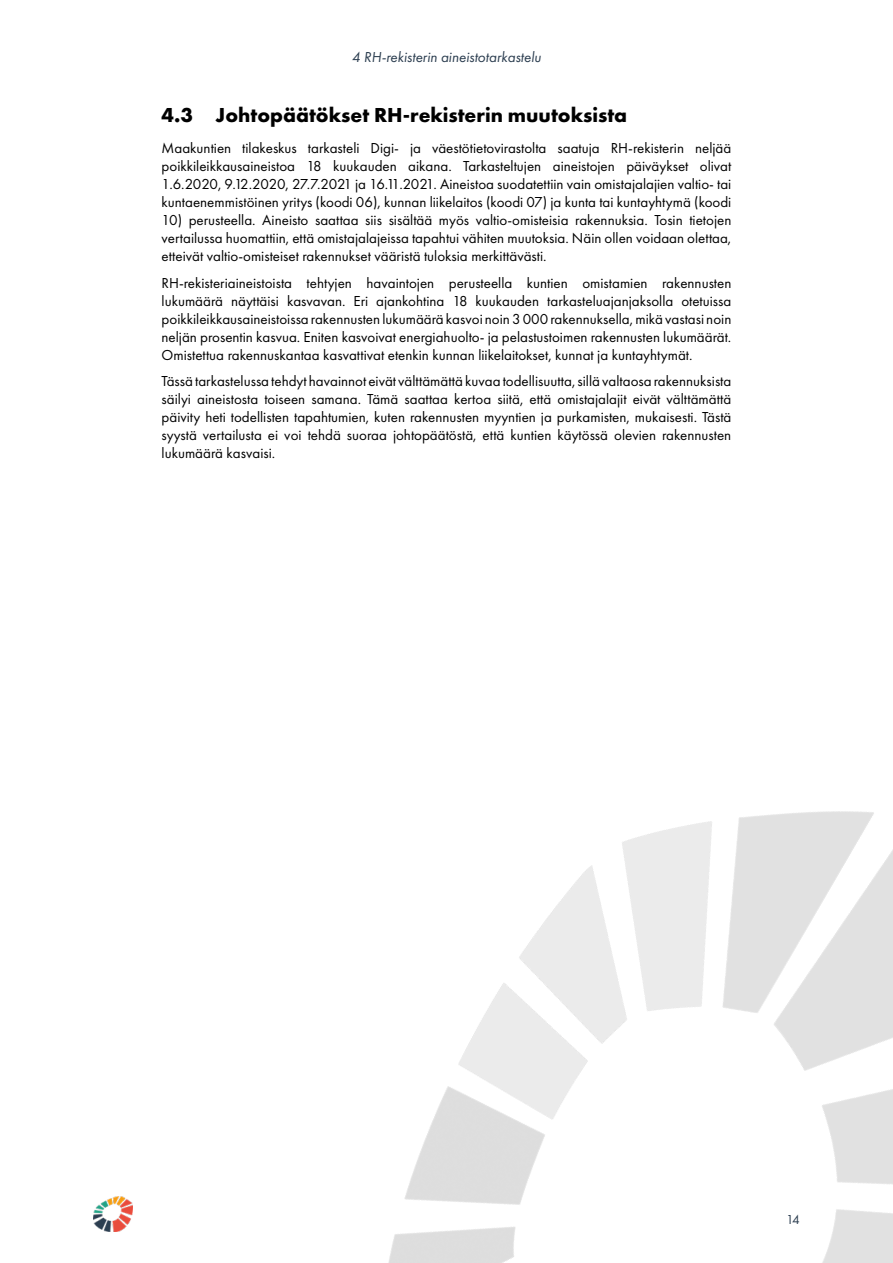
<style>
.page{position:relative;width:893px;height:1263px;background:#fff}
.page>*{position:absolute;margin:0;border:0;box-sizing:border-box;transform-origin:0 0}
.t1{font:700 21px "Futura PT";color:#000}
.t2{font:15px/18px "Futura PT";color:#000;text-align:justify}
.t3{font:italic 15px "Futura PT";color:#2c3e50}
.t4{font:13.5px "Futura PT";color:#2c3e50}
</style>
<div class="page">
<img style="left:388px;top:811px;width:505px;height:452px">
<img style="left:94px;top:1196px;width:39px;height:36px">
<p class="t3" style="left:352px;top:49px;width:191px">4 RH-rekisterin aineistotarkastelu</p>
<h1 class="t1" style="left:162px;top:102px;width:467px">4.3 Johtopäätökset RH-rekisterin muutoksista</h1>
<p class="t2" style="left:162px;top:139px;width:571px">Maakuntien tilakeskus tarkasteli Digi- ja väestötietovirastolta saatuja RH-rekisterin neljää poikkileikkausaineistoa 18 kuukauden aikana. Tarkasteltujen aineistojen päiväykset olivat 1.6.2020, 9.12.2020, 27.7.2021 ja 16.11.2021. Aineistoa suodatettiin vain omistajalajien valtio- tai kuntaenemmistöinen yritys (koodi 06), kunnan liikelaitos (koodi 07) ja kunta tai kuntayhtymä (koodi</p>
<p class="t2" style="left:162px;top:211px;width:571px">10) perusteella. Aineisto saattaa siis sisältää myös valtio-omisteisia rakennuksia. Tosin tietojen vertailussa huomattiin, että omistajalajeissa tapahtui vähiten muutoksia. Näin ollen voidaan olettaa, etteivät valtio-omisteiset rakennukset vääristä tuloksia merkittävästi.</p>
<p class="t2" style="left:162px;top:274px;width:571px">RH-rekisteriaineistoista tehtyjen havaintojen perusteella kuntien omistamien rakennusten lukumäärä näyttäisi kasvavan. Eri ajankohtina 18 kuukauden tarkasteluajanjaksolla otetuissa poikkileikkausaineistoissa rakennusten lukumäärä kasvoi noin 3 000 rakennuksella, mikä vastasi noin neljän prosentin kasvua. Eniten kasvoivat energiahuolto- ja pelastustoimen rakennusten lukumäärät.<br>Omistettua rakennuskantaa kasvattivat etenkin kunnan liikelaitokset, kunnat ja kuntayhtymät.</p>
<p class="t2" style="left:162px;top:372px;width:571px">Tässä tarkastelussa tehdyt havainnot eivät välttämättä kuvaa todellisuutta, sillä valtaosa rakennuksista säilyi aineistosta toiseen samana. Tämä saattaa kertoa siitä, että omistajalajit eivät välttämättä päivity heti todellisten tapahtumien, kuten rakennusten myyntien ja purkamisten, mukaisesti. Tästä syystä vertailusta ei voi tehdä suoraa johtopäätöstä, että kuntien käytössä olevien rakennusten lukumäärä kasvaisi.</p>
<p class="t4" style="left:786px;top:1212px;width:15px">14</p>
</div>
